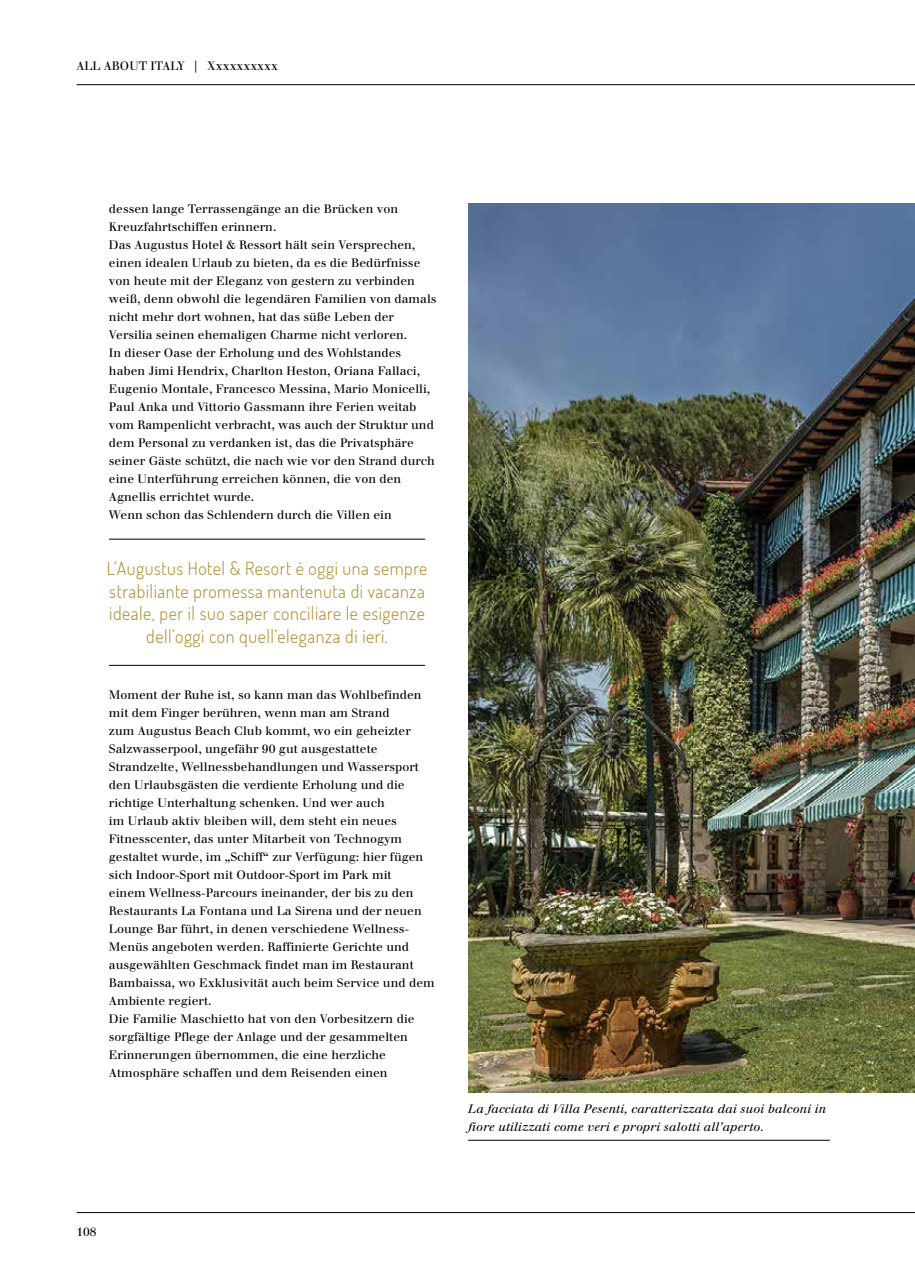
<style>
.page{position:relative;width:915px;height:1276px;background:#fff}
.page>*{position:absolute;margin:0;border:0;box-sizing:border-box;transform-origin:0 0}
.t1{font:300 18px/22.5px "Dosis";letter-spacing:.03em;color:#ad8825;text-align:center}
.t2{font:12px/18px "Justus";color:#000}
.t3{font:italic 12px/18px "Justus";letter-spacing:.01em;color:#000}
</style>
<div class="page">
<hr style="left:77px;top:1212px;width:837px;height:1px;background:#000">
<hr style="left:77px;top:84px;width:837px;height:1px;background:#000">
<img style="left:468px;top:203px;width:446px;height:889px">
<hr style="left:109px;top:539px;width:316px;height:1px;background:#000">
<hr style="left:109px;top:665px;width:316px;height:1px;background:#000">
<hr style="left:468px;top:1140px;width:361px;height:1px;background:#000">
<p class="t2" style="left:77px;top:57px;width:203px">ALL ABOUT ITALY | Xxxxxxxxxx</p>
<p class="t2" style="left:109px;top:200px;width:329px">dessen lange Terrassengänge an die Brücken von Kreuzfahrtschiffen erinnern.<br>Das Augustus Hotel &amp; Ressort hält sein Versprechen, einen idealen Urlaub zu bieten, da es die Bedürfnisse von heute mit der Eleganz von gestern zu verbinden weiß, denn obwohl die legendären Familien von damals nicht mehr dort wohnen, hat das süße Leben der Versilia seinen ehemaligen Charme nicht verloren.<br>In dieser Oase der Erholung und des Wohlstandes haben Jimi Hendrix, Charlton Heston, Oriana Fallaci, Eugenio Montale, Francesco Messina, Mario Monicelli, Paul Anka und Vittorio Gassmann ihre Ferien weitab vom Rampenlicht verbracht, was auch der Struktur und dem Personal zu verdanken ist, das die Privatsphäre seiner Gäste schützt, die nach wie vor den Strand durch eine Unterführung erreichen können, die von den Agnellis errichtet wurde.<br>Wenn schon das Schlendern durch die Villen ein</p>
<h1 class="t1" style="left:107px;top:557px;width:322px">L’Augustus Hotel &amp; Resort è oggi una sempre strabiliante promessa mantenuta di vacanza ideale, per il suo saper conciliare le esigenze dell’oggi con quell’eleganza di ieri.</h1>
<p class="t2" style="left:109px;top:686px;width:327px">Moment der Ruhe ist, so kann man das Wohlbefinden mit dem Finger berühren, wenn man am Strand<br>zum Augustus Beach Club kommt, wo ein geheizter Salzwasserpool, ungefähr 90 gut ausgestattete Strandzelte, Wellnessbehandlungen und Wassersport den Urlaubsgästen die verdiente Erholung und die richtige Unterhaltung schenken. Und wer auch<br>im Urlaub aktiv bleiben will, dem steht ein neues Fitnesscenter, das unter Mitarbeit von Technogym gestaltet wurde, im „Schiff“ zur Verfügung: hier fügen sich Indoor-Sport mit Outdoor-Sport im Park mit<br>einem Wellness-Parcours ineinander, der bis zu den Restaurants La Fontana und La Sirena und der neuen Lounge Bar führt, in denen verschiedene Wellness-Menüs angeboten werden. Raffinierte Gerichte und ausgewählten Geschmack findet man im Restaurant Bambaissa, wo Exklusivität auch beim Service und dem Ambiente regiert.<br>Die Familie Maschietto hat von den Vorbesitzern die sorgfältige Pflege der Anlage und der gesammelten Erinnerungen übernommen, die eine herzliche Atmosphäre schaffen und dem Reisenden einen</p>
<p class="t3" style="left:468px;top:1100px;width:359px">La facciata di Villa Pesenti, caratterizzata dai suoi balconi in fiore utilizzati come veri e propri salotti all’aperto.</p>
<p class="t2" style="left:77px;top:1223px;width:22px">108</p>
</div>
